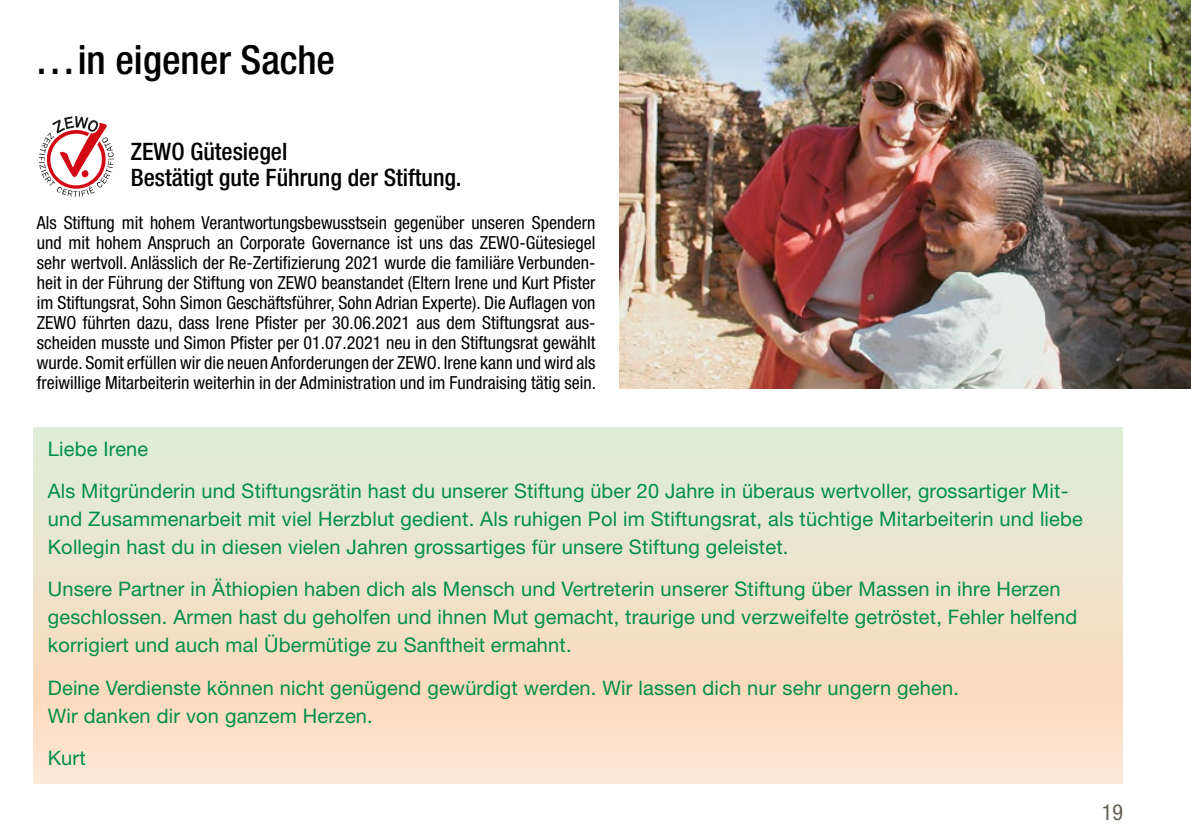
<style>
.page{position:relative;width:1191px;height:840px;background:#fff}
.page>*{position:absolute;margin:0;border:0;box-sizing:border-box;transform-origin:0 0}
.t1{font:500 condensed 40px "Helvetica Neue LT Std";color:#000}
.t2{font:500 condensed 24px/26px "Helvetica Neue LT Std";color:#000}
.t3{font:condensed 22px "Helvetica Neue LT Std";color:#656055}
.t4{font:20px/28px "Helvetica Neue LT Std";letter-spacing:.01em;color:#008f4a}
.t5{font:condensed 18px/20px "Helvetica Neue LT Std";color:#000;text-align:justify}
</style>
<div class="page">
<svg style="left:34px;top:427px;width:1089px;height:355px;background:#f0e3cb"></svg>
<svg style="left:39px;top:116px;width:75px;height:81px"></svg>
<img style="left:619px;top:0;width:572px;height:388px">
<h1 class="t1" style="left:37px;top:36px;width:300px">...in eigener Sache</h1>
<p class="t2" style="left:131px;top:138px;width:332px">ZEWO Gütesiegel<br>Bestätigt gute Führung der Stiftung.</p>
<p class="t5" style="left:37px;top:212px;width:561px">Als Stiftung mit hohem Verantwortungsbewusstsein gegenüber unseren Spendern und mit hohem Anspruch an Corporate Governance ist uns das ZEWO-Gütesiegel sehr wertvoll. Anlässlich der Re-Zertifizierung 2021 wurde die familiäre Verbunden&shy;heit in der Führung der Stiftung von ZEWO beanstandet (Eltern Irene und Kurt Pfister im Stiftungsrat, Sohn Simon Geschäftsführer, Sohn Adrian Experte). Die Auflagen von ZEWO führten dazu, dass Irene Pfister per 30.06.2021 aus dem Stiftungsrat aus&shy;scheiden musste und Simon Pfister per 01.07.2021 neu in den Stiftungsrat gewählt wurde. Somit erfüllen wir die neuen Anforderungen der ZEWO. Irene kann und wird als freiwillige Mitarbeiterin weiterhin in der Administration und im Fundraising tätig sein.</p>
<p class="t4" style="left:48px;top:427px;width:1022px;line-height:42.2px">Liebe Irene<br>Als Mitgründerin und Stiftungsrätin hast du unserer Stiftung über 20 Jahre in überaus wertvoller, grossartiger Mit-</p>
<p class="t4" style="left:48px;top:504px;width:1036px">und Zusammenarbeit mit viel Herzblut gedient. Als ruhigen Pol im Stiftungsrat, als tüchtige Mitarbeiterin und liebe<br>Kollegin hast du in diesen vielen Jahren grossartiges für unsere Stiftung geleistet.</p>
<p class="t4" style="left:48px;top:574px;width:1031px">Unsere Partner in Äthiopien haben dich als Mensch und Vertreterin unserer Stiftung über Massen in ihre Herzen geschlossen. Armen hast du geholfen und ihnen Mut gemacht, traurige und verzweifelte getröstet, Fehler helfend korrigiert und auch mal Übermütige zu Sanftheit ermahnt.</p>
<p class="t4" style="left:48px;top:673px;width:912px">Deine Verdienste können nicht genügend gewürdigt werden. Wir lassen dich nur sehr ungern gehen.<br>Wir danken dir von ganzem Herzen.</p>
<p class="t4" style="left:48px;top:743px;width:40px">Kurt</p>
<p class="t3" style="left:1101px;top:799px;width:23px">19</p>
</div>
